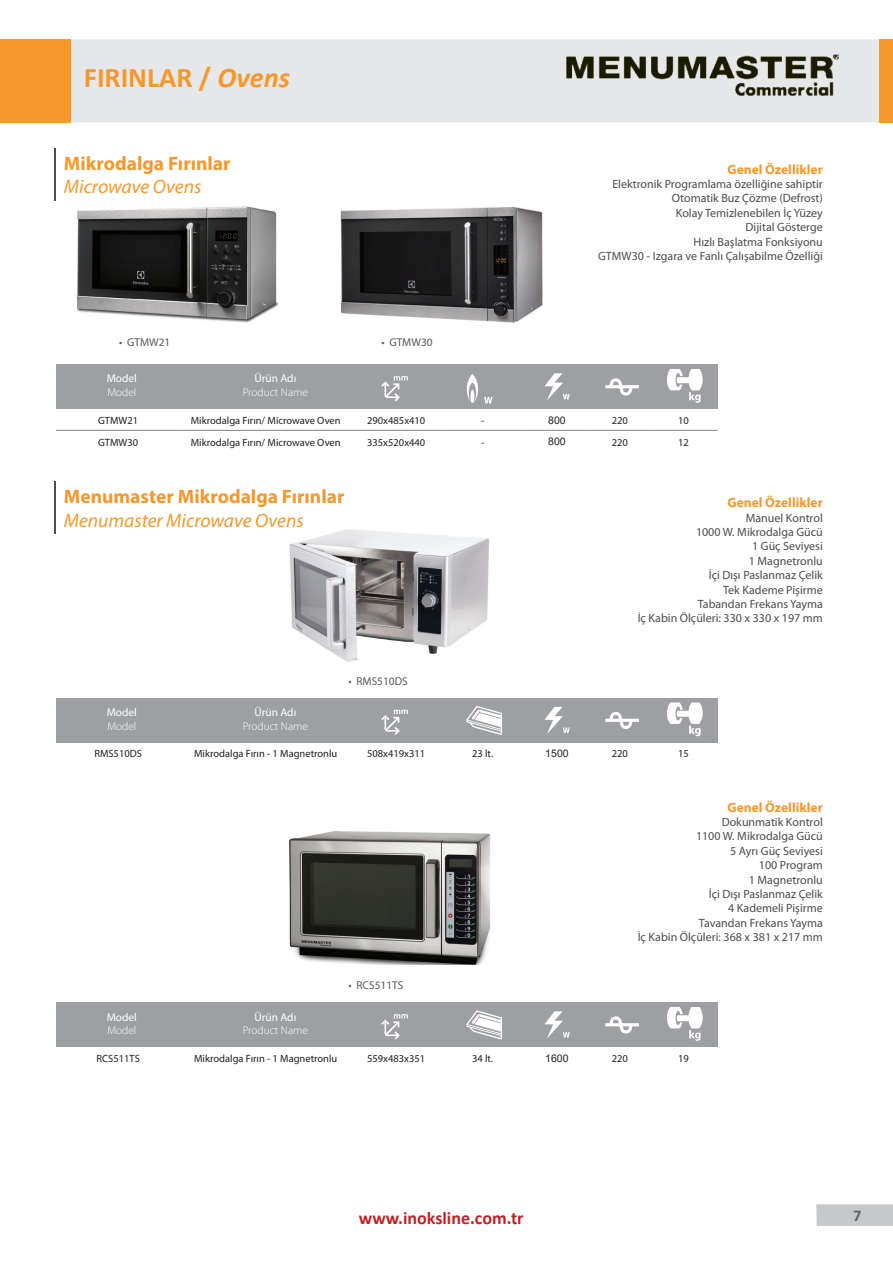
<style>
.page{position:relative;width:893px;height:1263px;background:#fff}
.page>*{position:absolute;margin:0;border:0;box-sizing:border-box;transform-origin:0 0}
.t1{font:700 28.5px "Calibri";color:#f7982d}
.t2{font:700 19.5px "Myriad Pro";color:#f7982d}
.t3{font:italic 19.5px "Myriad Pro";color:#f7982d}
.t4{font:700 18px "Calibri";color:#c12025}
.t5{font:700 16.5px "Calibri";color:#636366}
.t6{font:700 13.5px "Myriad Pro";color:#f7982d}
.t7{font:12px/14.4px "Myriad Pro";color:#4c4c4c;text-align:right}
.t8{font:300 11.4px "Myriad Pro";color:#fff}
.t9{font:11.4px "Myriad Pro";color:#fff}
.t10{font:11.4px "Myriad Pro";color:#57585a}
.t11{font:10.5px "Myriad Pro";color:#231f20}
.t12{font:10.5px "Arial";color:#231f20}
.s1{font-style:italic}
</style>
<div class="page">
<div style="left:816px;top:1204px;width:77px;height:22px;background:#c7c8ca"></div>
<div style="left:71px;top:39px;width:808px;height:83px;background:#e6e7e9"></div>
<div style="left:879px;top:39px;width:14px;height:83px;background:#f7982d"></div>
<div style="left:0;top:39px;width:71px;height:83px;background:#f7982d"></div>
<img style="left:566px;top:55px;width:273px;height:41px">
<div style="left:57px;top:364px;width:661px;height:45px;background:#9d9fa2"></div>
<div style="left:57px;top:698px;width:661px;height:45px;background:#9d9fa2"></div>
<div style="left:57px;top:1002px;width:661px;height:45px;background:#9d9fa2"></div>
<hr style="left:56px;top:430px;width:124px;height:1px;background:#808285">
<hr style="left:180px;top:430px;width:171px;height:1px;background:#808285">
<hr style="left:442px;top:430px;width:82px;height:1px;background:#808285">
<hr style="left:524px;top:430px;width:66px;height:1px;background:#808285">
<hr style="left:351px;top:430px;width:91px;height:1px;background:#808285">
<hr style="left:590px;top:430px;width:60px;height:1px;background:#808285">
<hr style="left:650px;top:430px;width:68px;height:1px;background:#808285">
<hr style="left:54px;top:148px;width:2px;height:52px;background:#4c4e4e">
<hr style="left:54px;top:482px;width:2px;height:52px;background:#4c4e4e">
<svg style="left:381px;top:376px;width:27px;height:25px"></svg>
<svg style="left:381px;top:710px;width:27px;height:25px"></svg>
<svg style="left:381px;top:1014px;width:27px;height:25px"></svg>
<svg style="left:544px;top:373px;width:26px;height:27px"></svg>
<svg style="left:544px;top:707px;width:26px;height:27px"></svg>
<svg style="left:544px;top:1011px;width:26px;height:27px"></svg>
<svg style="left:667px;top:369px;width:36px;height:34px"></svg>
<svg style="left:667px;top:702px;width:36px;height:34px"></svg>
<svg style="left:667px;top:1007px;width:36px;height:34px"></svg>
<img style="left:77px;top:206px;width:202px;height:116px">
<img style="left:289px;top:529px;width:201px;height:133px">
<img style="left:289px;top:832px;width:201px;height:132px">
<img style="left:340px;top:206px;width:202px;height:116px">
<svg style="left:605px;top:378px;width:34px;height:18px"></svg>
<svg style="left:605px;top:712px;width:34px;height:17px"></svg>
<svg style="left:605px;top:1016px;width:34px;height:18px"></svg>
<svg style="left:467px;top:374px;width:11px;height:29px"></svg>
<svg style="left:484px;top:397px;width:9px;height:7px"></svg>
<svg style="left:466px;top:706px;width:36px;height:29px"></svg>
<svg style="left:466px;top:1010px;width:36px;height:29px"></svg>
<h1 class="t1" style="left:84px;top:57px;width:208px">FIRINLAR / <span class="s1">Ovens</span></h1>
<h2 class="t2" style="left:64px;top:150px;width:168px">Mikrodalga Fırınlar</h2>
<h2 class="t3" style="left:64px;top:174px;width:139px">Microwave Ovens</h2>
<p class="t10" style="left:119px;top:335px;width:53px">• GTMW21</p>
<p class="t9" style="left:107px;top:372px;width:32px">Model</p>
<p class="t8" style="left:107px;top:385px;width:31px">Model</p>
<p class="t9" style="left:254px;top:372px;width:43px">Ürün Adı</p>
<p class="t8" style="left:243px;top:385px;width:67px">Product Name</p>
<p class="t10" style="left:381px;top:335px;width:53px">• GTMW30</p>
<p class="t6" style="left:727px;top:160px;width:97px">Genel Özellikler</p>
<p class="t7" style="left:598px;top:177px;width:226px">Elektronik Programlama özelliğine sahiptir<br>Otomatik Buz Çözme (Defrost)<br>Kolay Temizlenebilen İç Yüzey<br>Dijital Gösterge<br>Hızlı Başlatma Fonksiyonu<br>GTMW30 - Izgara ve Fanlı Çalışabilme Özelliği</p>
<p class="t11" style="left:98px;top:414px;width:42px">GTMW21</p>
<p class="t11" style="left:191px;top:414px;width:151px">Mikrodalga Fırın/ Microwave Oven</p>
<p class="t11" style="left:367px;top:414px;width:60px">290x485x410</p>
<p class="t11" style="left:481px;top:414px;width:5px">-</p>
<p class="t12" style="left:548px;top:413px;width:19px">800</p>
<p class="t11" style="left:612px;top:414px;width:18px">220</p>
<p class="t11" style="left:678px;top:414px;width:12px">10</p>
<p class="t11" style="left:98px;top:435px;width:42px">GTMW30</p>
<p class="t11" style="left:191px;top:435px;width:151px">Mikrodalga Fırın/ Microwave Oven</p>
<p class="t11" style="left:367px;top:435px;width:60px">335x520x440</p>
<p class="t11" style="left:481px;top:435px;width:5px">-</p>
<p class="t12" style="left:548px;top:434px;width:19px">800</p>
<p class="t11" style="left:612px;top:435px;width:18px">220</p>
<p class="t11" style="left:678px;top:435px;width:12px">12</p>
<h2 class="t2" style="left:64px;top:484px;width:282px">Menumaster Mikrodalga Fırınlar</h2>
<h2 class="t3" style="left:64px;top:508px;width:241px">Menumaster Microwave Ovens</h2>
<p class="t9" style="left:107px;top:705px;width:32px">Model</p>
<p class="t8" style="left:107px;top:719px;width:31px">Model</p>
<p class="t9" style="left:254px;top:705px;width:43px">Ürün Adı</p>
<p class="t8" style="left:243px;top:719px;width:67px">Product Name</p>
<p class="t10" style="left:348px;top:674px;width:61px">• RMS510DS</p>
<p class="t6" style="left:727px;top:494px;width:97px">Genel Özellikler</p>
<p class="t7" style="left:638px;top:510px;width:187px">Manuel Kontrol<br>1000 W. Mikrodalga Gücü<br>1 Güç Seviyesi<br>1 Magnetronlu<br>İçi Dışı Paslanmaz Çelik<br>Tek Kademe Pişirme<br>Tabandan Frekans Yayma<br>İç Kabin Ölçüleri: 330 x 330 x 197 mm</p>
<p class="t11" style="left:94px;top:747px;width:49px">RMS510DS</p>
<p class="t11" style="left:194px;top:747px;width:145px">Mikrodalga Fırın - 1 Magnetronlu</p>
<p class="t11" style="left:367px;top:747px;width:60px">508x419x311</p>
<p class="t11" style="left:472px;top:747px;width:23px">23 lt.</p>
<p class="t12" style="left:545px;top:746px;width:25px">1500</p>
<p class="t11" style="left:612px;top:747px;width:18px">220</p>
<p class="t11" style="left:678px;top:747px;width:12px">15</p>
<p class="t9" style="left:107px;top:1010px;width:32px">Model</p>
<p class="t8" style="left:107px;top:1023px;width:31px">Model</p>
<p class="t9" style="left:254px;top:1010px;width:43px">Ürün Adı</p>
<p class="t8" style="left:243px;top:1023px;width:67px">Product Name</p>
<p class="t10" style="left:348px;top:978px;width:56px">• RCS511TS</p>
<p class="t6" style="left:727px;top:798px;width:97px">Genel Özellikler</p>
<p class="t7" style="left:638px;top:815px;width:187px">Dokunmatik Kontrol<br>1100 W. Mikrodalga Gücü<br>5 Ayrı Güç Seviyesi<br>100 Program<br>1 Magnetronlu<br>İçi Dışı Paslanmaz Çelik<br>4 Kademeli Pişirme<br>Tavandan Frekans Yayma<br>İç Kabin Ölçüleri: 368 x 381 x 217 mm</p>
<p class="t11" style="left:96px;top:1052px;width:45px">RCS511TS</p>
<p class="t11" style="left:194px;top:1052px;width:145px">Mikrodalga Fırın - 1 Magnetronlu</p>
<p class="t11" style="left:367px;top:1052px;width:60px">559x483x351</p>
<p class="t11" style="left:472px;top:1052px;width:23px">34 lt.</p>
<p class="t12" style="left:545px;top:1051px;width:25px">1600</p>
<p class="t11" style="left:612px;top:1052px;width:18px">220</p>
<p class="t11" style="left:678px;top:1052px;width:12px">19</p>
<h3 class="t4" style="left:359px;top:1205px;width:166px">www.inoksline.com.tr</h3>
<h3 class="t5" style="left:853px;top:1204px;width:10px">7</h3>
</div>
